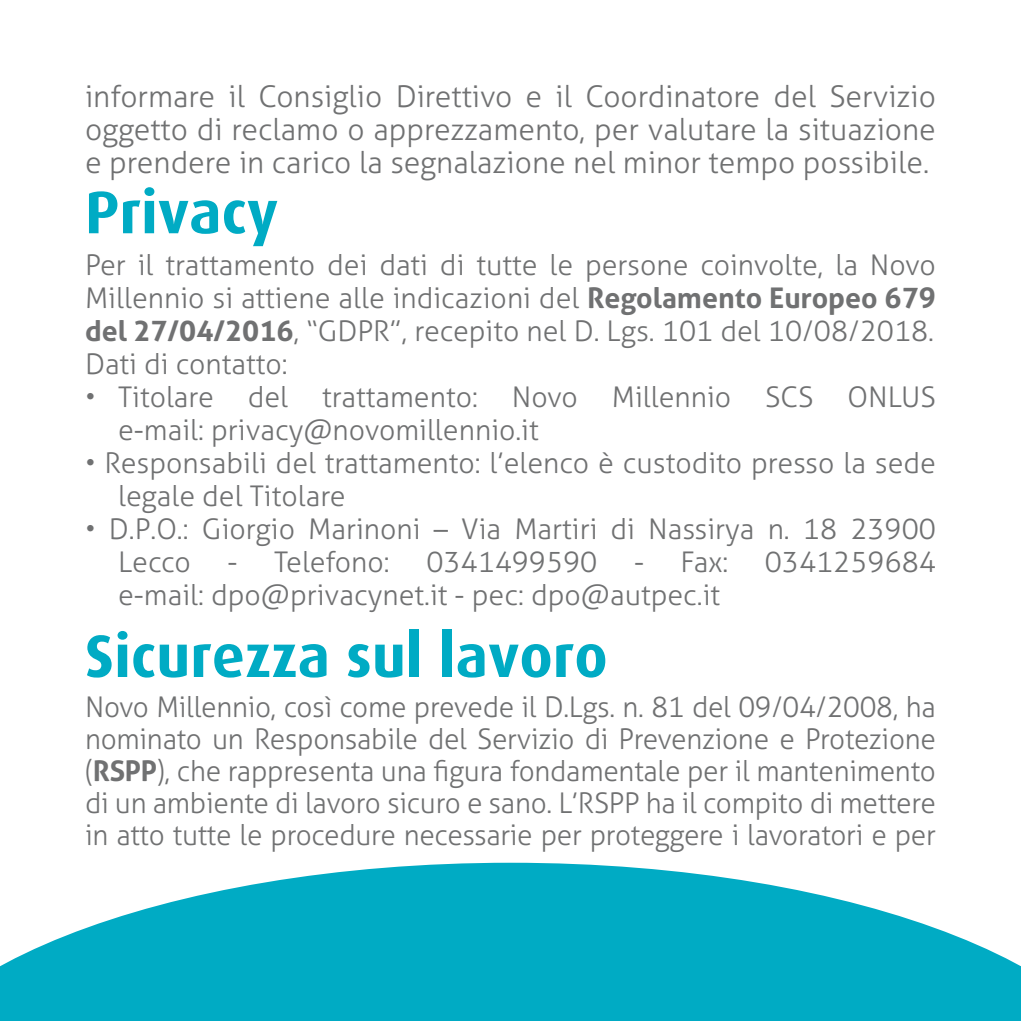
<style>
.page{position:relative;width:1021px;height:1021px;background:#fff}
.page>*{position:absolute;margin:0;border:0;box-sizing:border-box;transform-origin:0 0}
.t1{font:700 60px "Dax";color:#00abc4}
.t2{font:300 30px/33px "Aller";color:#707172;text-align:justify}
.t3{font:300 28.5px/33px "Aller";color:#707172}
.s1{font-weight:700}
</style>
<div class="page">
<svg style="left:0;top:862px;width:901px;height:158px;fill:#00abc4"></svg>
<svg style="left:901px;top:916px;width:119px;height:104px"></svg>
<p class="t2" style="left:85px;top:80px;width:852px">informare il Consiglio Direttivo e il Coordinatore del Servizio oggetto di reclamo o apprezzamento, per valutare la situazione e prendere in carico la segnalazione nel minor tempo possibile.</p>
<h1 class="t1" style="left:85px;top:179px;width:194px">Privacy</h1>
<p class="t3" style="left:85px;top:248px;width:852px;text-align:justify">Per il trattamento dei dati di tutte le persone coinvolte, la Novo Millennio si attiene alle indicazioni del <span class="s1">Regolamento Europeo 679 del 27/04/2016</span>, “GDPR”, recepito nel D. Lgs. 101 del 10/08/2018.<br>Dati di contatto:</p>
<p class="t3" style="left:118px;top:380px;width:819px;text-indent:-33px">• Titolare del trattamento: Novo Millennio SCS ONLUS e-mail: privacy@novomillennio.it</p>
<p class="t3" style="left:118px;top:446px;width:819px;text-indent:-33px">• Responsabili del trattamento: l’elenco è custodito presso la sede legale del Titolare</p>
<p class="t3" style="left:118px;top:512px;width:819px;text-indent:-33px">• D.P.O.: Giorgio Marinoni – Via Martiri di Nassirya n. 18 23900<br>Lecco</p>
<p class="t3" style="left:227px;top:545px;width:164px">- Telefono:</p>
<p class="t3" style="left:426px;top:545px;width:173px">0341499590</p>
<p class="t3" style="left:634px;top:545px;width:96px">- Fax:</p>
<p class="t3" style="left:764px;top:545px;width:173px">0341259684</p>
<p class="t3" style="left:118px;top:578px;width:603px">e-mail: dpo@privacynet.it - pec: dpo@autpec.it</p>
<h1 class="t1" style="left:85px;top:622px;width:524px">Sicurezza sul lavoro</h1>
<p class="t3" style="left:85px;top:691px;width:852px;line-height:31.8px;text-align:justify">Novo Millennio, così come prevede il D.Lgs. n. 81 del 09/04/2008, ha nominato un Responsabile del Servizio di Prevenzione e Protezione (<span class="s1">RSPP</span>), che rappresenta una figura fondamentale per il mantenimento di un ambiente di lavoro sicuro e sano. L’RSPP ha il compito di mettere in atto tutte le procedure necessarie per proteggere i lavoratori e per</p>
</div>
